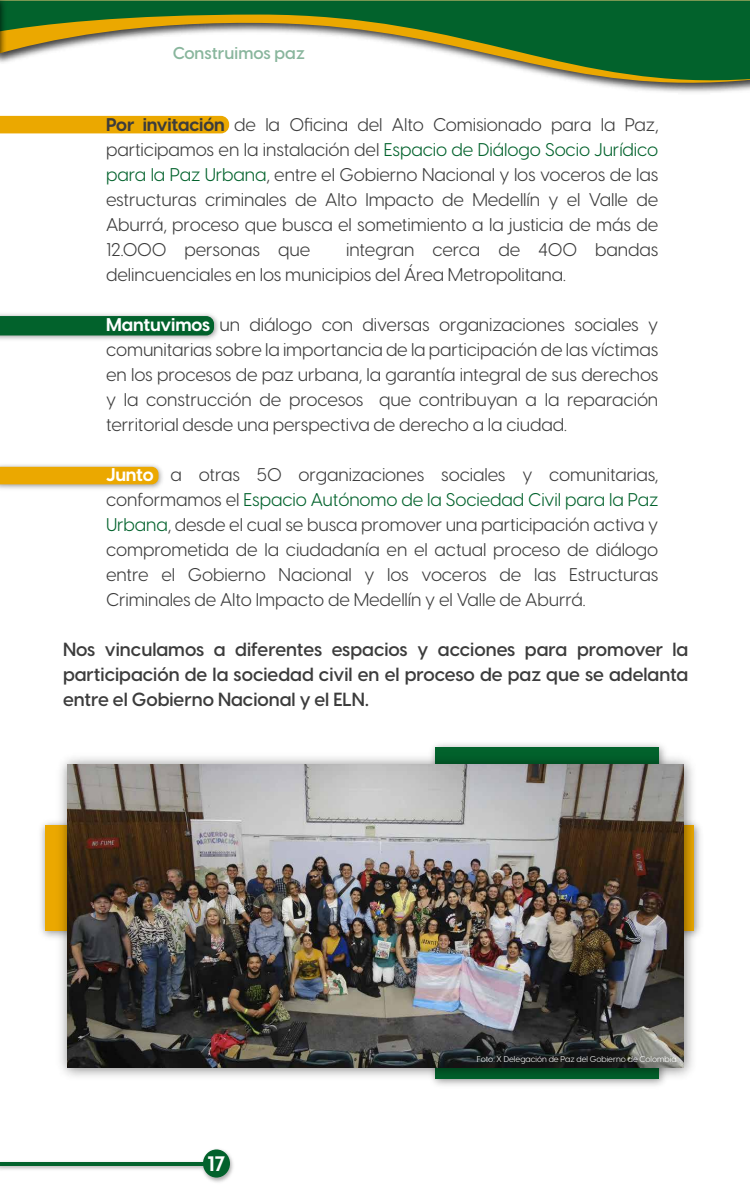
<style>
.page{position:relative;width:750px;height:1200px;background:#fff}
.page>*{position:absolute;margin:0;border:0;box-sizing:border-box;transform-origin:0 0}
.t1{font:700 20.62px "Visby CF";color:#fff}
.t2{font:600 18.75px/25px "Visby CF";color:#3c3c3c;text-align:justify}
.t3{font:18.12px/25px "Visby CF";letter-spacing:-.005em;color:#3c3c3c;text-align:justify}
.t4{font:600 16.88px "Visby CF";letter-spacing:.005em;color:#02622c}
.t5{font:8.31px "Visby CF";color:#fff}
.s1{font-weight:700}
.s2{color:#02622c}
.s3{font-weight:700;color:#fff}
</style>
<div class="page">
<img style="left:0;top:464px;width:163px;height:25px">
<div style="left:0;top:467px;width:158px;height:17px;background:#eba800"></div>
<div style="left:0;top:116px;width:229px;height:17px;background:#eba800"></div>
<img style="left:0;top:314px;width:219px;height:26px">
<div style="left:0;top:316px;width:214px;height:19px;background:#02622c"></div>
<img style="left:0;top:1149px;width:233px;height:33px">
<hr style="left:0;top:1162px;width:224px;height:3px;background:#02622c">
<div style="left:203px;top:1149px;width:27px;height:29px;background:#02622c;border-radius:50%"></div>
<svg style="left:10px;top:1px;width:740px;height:91px"></svg>
<img style="left:0;top:0;width:10px;height:63px">
<img style="left:41px;top:822px;width:11px;height:115px">
<img style="left:52px;top:749px;width:649px;height:337px">
<img style="left:67px;top:764px;width:616px;height:303px">
<p class="t4" style="left:172px;top:40px;width:134px">Construimos paz</p>
<p class="t3" style="left:106px;top:111px;width:554px"><span class="s1">Por invitación</span> de la Oficina del Alto Comisionado para la Paz, participamos en la instalación del <span class="s2">Espacio de Diálogo Socio Jurídico para la Paz Urbana</span>, entre el Gobierno Nacional y los voceros de las estructuras criminales de Alto Impacto de Medellín y el Valle de Aburrá, proceso que busca el sometimiento a la justicia de más de 12.000 personas que</p>
<p class="t3" style="left:106px;top:236px;width:554px;text-indent:240px">integran cerca de 400 bandas delincuenciales en los municipios del Área Metropolitana.</p>
<p class="t3" style="left:106px;top:311px;width:554px"><span class="s3">Mantuvimos</span> un diálogo con diversas organizaciones sociales y comunitarias sobre la importancia de la participación de las víctimas en los procesos de paz urbana, la garantía integral de sus derechos y la construcción de procesos que contribuyan a la reparación territorial desde una perspectiva de derecho a la ciudad.</p>
<p class="t3" style="left:106px;top:461px;width:554px"><span class="s3">Junto</span> a otras 50 organizaciones sociales y comunitarias, conformamos el <span class="s2">Espacio Autónomo de la Sociedad Civil para la Paz Urbana</span>, desde el cual se busca promover una participación activa y comprometida de la ciudadanía en el actual proceso de diálogo entre el Gobierno Nacional y los voceros de las Estructuras Criminales de Alto Impacto de Medellín y el Valle de Aburrá.</p>
<p class="t2" style="left:63px;top:636px;width:627px">Nos vinculamos a diferentes espacios y acciones para promover la participación de la sociedad civil en el proceso de paz que se adelanta entre el Gobierno Nacional y el ELN.</p>
<p class="t1" style="left:207px;top:1148px;width:20px">17</p>
<p class="t5" style="left:477px;top:1053px;width:201px">Foto: X Delegación de Paz del Gobierno de Colombia</p>
</div>
